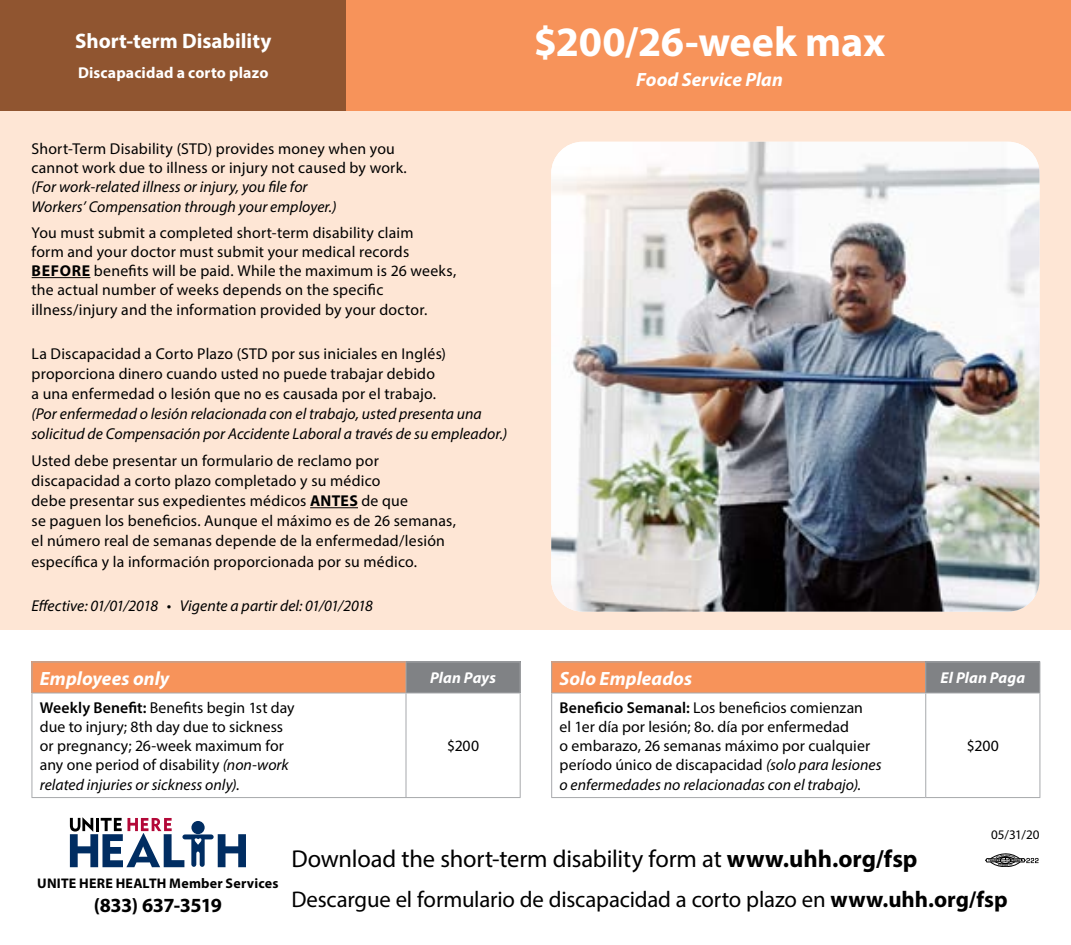
<style>
.page{position:relative;width:1071px;height:945px;background:#fff}
.page>*{position:absolute;margin:0;border:0;box-sizing:border-box;transform-origin:0 0}
.t1{font:700 42px "Myriad Pro";color:#fff}
.t2{font:24.5px "Myriad Pro";letter-spacing:-.005em;color:#000}
.t3{font:22.75px "Myriad Pro";letter-spacing:-.005em;color:#000}
.t4{font:700 21px "Myriad Pro";color:#fff}
.t5{font:700 20.12px "Myriad Pro";letter-spacing:-.025em;color:#000}
.t6{font:italic 700 19.25px "Myriad Pro";letter-spacing:.005em;color:#fff}
.t7{font:15.75px/19.2px "Myriad Pro";letter-spacing:.01em;color:#000}
.t8{font:italic 15.75px/19.2px "Myriad Pro";color:#000}
.t9{font:700 15.75px "Myriad Pro";letter-spacing:.01em;color:#fff}
.t10{font:italic 700 15.75px "Myriad Pro";letter-spacing:.01em;color:#fff}
.t11{font:700 14px "Myriad Pro";letter-spacing:.015em;color:#000}
.t12{font:13.12px "Myriad Pro";color:#000}
.s1{font-weight:700}
.s2{font-weight:600}
.s3{font-style:italic}
</style>
<div class="page">
<div style="left:0;top:0;width:1071px;height:630px;background:#fee6d5"></div>
<div style="left:0;top:0;width:346px;height:110px;background:#905530"></div>
<div style="left:346px;top:0;width:725px;height:110px;background:#f7935a"></div>
<img style="left:551px;top:142px;width:489px;height:470px">
<hr style="left:32px;top:277px;width:58px;height:1px;background:#000">
<hr style="left:310px;top:507px;width:48px;height:1px;background:#000">
<div style="left:32px;top:662px;width:374px;height:31px;background:#f7935a"></div>
<div style="left:406px;top:662px;width:114px;height:31px;background:#808285"></div>
<hr style="left:32px;top:662px;width:1px;height:31px;background:#a7a9ac">
<hr style="left:406px;top:662px;width:1px;height:31px;background:#a7a9ac">
<hr style="left:520px;top:662px;width:1px;height:31px;background:#a7a9ac">
<hr style="left:32px;top:693px;width:374px;height:1px;background:#a7a9ac">
<hr style="left:32px;top:693px;width:1px;height:104px;background:#a7a9ac">
<hr style="left:406px;top:693px;width:115px;height:1px;background:#a7a9ac">
<hr style="left:406px;top:693px;width:1px;height:104px;background:#a7a9ac">
<hr style="left:520px;top:693px;width:1px;height:104px;background:#a7a9ac">
<hr style="left:32px;top:797px;width:374px;height:1px;background:#a7a9ac">
<hr style="left:406px;top:797px;width:115px;height:1px;background:#a7a9ac">
<hr style="left:32px;top:662px;width:374px;height:1px;background:#a7a9ac">
<hr style="left:406px;top:662px;width:115px;height:1px;background:#a7a9ac">
<div style="left:552px;top:662px;width:374px;height:31px;background:#f7935a"></div>
<div style="left:926px;top:662px;width:114px;height:31px;background:#808285"></div>
<hr style="left:551px;top:662px;width:1px;height:31px;background:#a7a9ac">
<hr style="left:925px;top:662px;width:1px;height:31px;background:#a7a9ac">
<hr style="left:1040px;top:662px;width:1px;height:31px;background:#a7a9ac">
<hr style="left:551px;top:693px;width:375px;height:1px;background:#a7a9ac">
<hr style="left:551px;top:693px;width:1px;height:104px;background:#a7a9ac">
<hr style="left:926px;top:693px;width:114px;height:1px;background:#a7a9ac">
<hr style="left:925px;top:693px;width:1px;height:104px;background:#a7a9ac">
<hr style="left:1040px;top:693px;width:1px;height:104px;background:#a7a9ac">
<hr style="left:551px;top:797px;width:375px;height:1px;background:#a7a9ac">
<hr style="left:926px;top:797px;width:114px;height:1px;background:#a7a9ac">
<hr style="left:551px;top:662px;width:375px;height:1px;background:#a7a9ac">
<hr style="left:926px;top:662px;width:114px;height:1px;background:#a7a9ac">
<svg style="left:985px;top:854px;width:54px;height:13px"></svg>
<svg style="left:70px;top:817px;width:176px;height:50px"></svg>
<h3 class="t4" style="left:75px;top:27px;width:198px">Short-term Disability</h3>
<p class="t9" style="left:78px;top:62px;width:192px">Discapacidad a corto plazo</p>
<p class="t7" style="left:32px;top:139px;width:377px">Short-Term Disability (STD) provides money when you cannot work due to illness or injury not caused by work.</p>
<p class="t8" style="left:32px;top:177px;width:307px">(For work-related illness or injury, you file for<br>Workers’ Compensation through your employer.)</p>
<p class="t7" style="left:31px;top:222px;width:426px">You must submit a completed short-term disability claim<br>form and your doctor must submit your medical records <span class="s1">BEFORE</span> benefits will be paid. While the maximum is 26 weeks, the actual number of weeks depends on the specific illness/injury and the information provided by your doctor.</p>
<p class="t7" style="left:32px;top:343px;width:416px;line-height:20.1px">La Discapacidad a Corto Plazo (STD por sus iniciales en Inglés) proporciona dinero cuando usted no puede trabajar debido a una enfermedad o lesión que no es causada por el trabajo.</p>
<p class="t8" style="left:32px;top:404px;width:477px;line-height:20.1px">(Por enfermedad o lesión relacionada con el trabajo, usted presenta una solicitud de Compensación por Accidente Laboral a través de su empleador.)</p>
<p class="t7" style="left:32px;top:450px;width:426px;line-height:20.1px">Usted debe presentar un formulario de reclamo por discapacidad a corto plazo completado y su médico<br>debe presentar sus expedientes médicos <span class="s1">ANTES</span> de que<br>se paguen los beneficios. Aunque el máximo es de 26 semanas, el número real de semanas depende de la enfermedad/lesión específica y la información proporcionada por su médico.</p>
<p class="t8" style="left:31px;top:596px;width:343px">Effective: 01/01/2018 • Vigente a partir del: 01/01/2018</p>
<p class="t6" style="left:40px;top:666px;width:131px">Employees only</p>
<p class="t10" style="left:430px;top:667px;width:67px">Plan Pays</p>
<p class="t7" style="left:40px;top:698px;width:256px"><span class="s2">Weekly Benefit:</span> Benefits begin 1st day due to injury; 8th day due to sickness or pregnancy; 26-week maximum for any one period of disability <span class="s3">(non-work related injuries or sickness only).</span></p>
<p class="t7" style="left:447px;top:736px;width:34px">$200</p>
<h1 class="t1" style="left:534px;top:14px;width:353px">$200/26-week max</h1>
<p class="t6" style="left:636px;top:67px;width:148px">Food Service Plan</p>
<p class="t6" style="left:560px;top:666px;width:134px">Solo Empleados</p>
<p class="t10" style="left:941px;top:667px;width:86px">El Plan Paga</p>
<p class="t7" style="left:560px;top:698px;width:323px"><span class="s2">Beneficio Semanal:</span> Los beneficios comienzan<br>el 1er día por lesión; 8o. día por enfermedad<br>o embarazo, 26 semanas máximo por cualquier período único de discapacidad <span class="s3">(solo para lesiones o enfermedades no relacionadas con el trabajo).</span></p>
<p class="t7" style="left:967px;top:736px;width:34px">$200</p>
<p class="t12" style="left:991px;top:826px;width:50px">05/31/20</p>
<p class="t11" style="left:37px;top:874px;width:243px">UNITE HERE HEALTH Member Services</p>
<p class="t5" style="left:94px;top:892px;width:130px">(833) 637-3519</p>
<h2 class="t2" style="left:291px;top:844px;width:628px">Download the short-term disability form at <span class="s1">www.uhh.org/fsp</span></h2>
<h3 class="t3" style="left:291px;top:886px;width:718px">Descargue el formulario de discapacidad a corto plazo en <span class="s1">www.uhh.org/fsp</span></h3>
</div>
